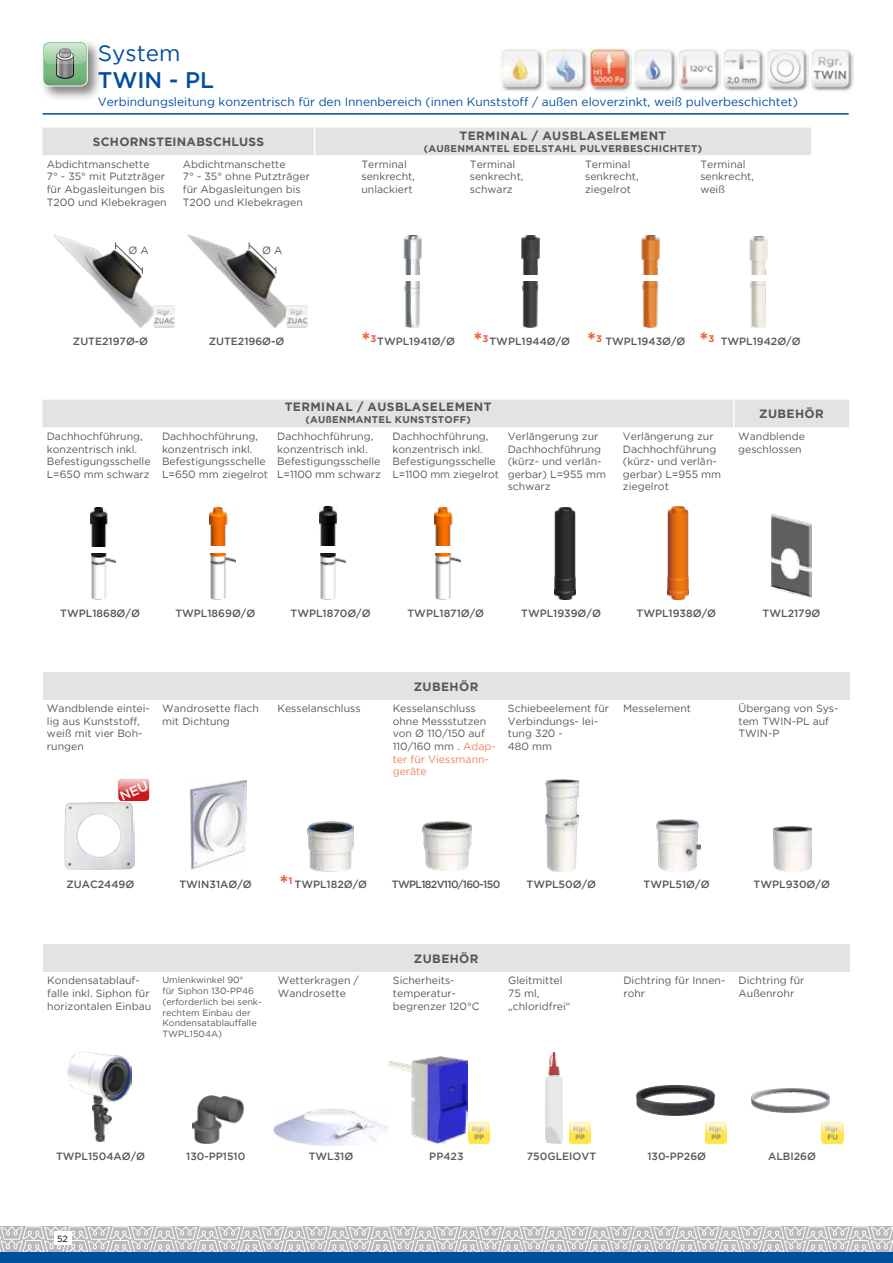
<style>
.page{position:relative;width:893px;height:1263px;background:#fff}
.page>*{position:absolute;margin:0;border:0;box-sizing:border-box;transform-origin:0 0}
.t1{font:500 22.5px "Gotham";color:#004f9f}
.t2{font:22.5px "Gotham";color:#004f9f}
.t3{font:12px "Gotham";color:#004f9f}
.t4{font:700 12px "Gotham";letter-spacing:.035em;color:#575756}
.t5{font:10.5px/12.6px "Gotham";color:#575756}
.t6{font:500 10.5px "Gotham";color:#575756}
.t7{font:500 10.5px "Gotham";letter-spacing:-.06em;color:#575756}
.t8{font:700 9.75px "Gotham";letter-spacing:.035em;color:#575756}
.t9{font:9px/10.8px "Gotham";color:#575756}
.t10{font:9px "Gotham";color:#000}
.s1{font-weight:700;font-size:21px;color:#eb5c37}
.s2{color:#f0815b}
</style>
<div class="page">
<svg style="left:0;top:1226px;width:893px;height:26px;background:#cdcccc"></svg>
<div style="left:54px;top:1231px;width:17px;height:14px;background:#fff"></div>
<hr style="left:43px;top:113px;width:806px;height:2px;background:#004f9f">
<div style="left:0;top:1252px;width:893px;height:11px;background:#004f9f"></div>
<div style="left:40px;top:38px;width:63px;height:63px;background:#000;opacity:.5"></div>
<svg style="left:43px;top:42px;width:44px;height:44px"></svg>
<div style="left:43px;top:41px;width:45px;height:45px;border:1px solid #fff;border-radius:7px"></div>
<svg style="left:56px;top:64px;width:18px;height:15px"></svg>
<svg style="left:44px;top:43px;width:42px;height:21px"></svg>
<img style="left:678px;top:49px;width:42px;height:42px">
<img style="left:723px;top:49px;width:86px;height:42px">
<img style="left:545px;top:49px;width:87px;height:42px">
<img style="left:634px;top:49px;width:42px;height:42px">
<img style="left:811px;top:49px;width:42px;height:42px">
<img style="left:501px;top:49px;width:42px;height:42px">
<div style="left:43px;top:400px;width:806px;height:27px;background:#e3e3e3"></div>
<hr style="left:733px;top:400px;width:2px;height:27px;background:#fff">
<img style="left:91px;top:553px;width:25px;height:47px">
<img style="left:90px;top:507px;width:18px;height:39px">
<img style="left:320px;top:553px;width:26px;height:46px">
<img style="left:320px;top:507px;width:18px;height:39px">
<img style="left:210px;top:553px;width:26px;height:46px">
<img style="left:435px;top:553px;width:26px;height:46px">
<img style="left:210px;top:508px;width:18px;height:38px">
<img style="left:435px;top:508px;width:18px;height:38px">
<img style="left:555px;top:507px;width:21px;height:92px">
<img style="left:668px;top:506px;width:21px;height:93px">
<img style="left:771px;top:514px;width:41px;height:84px">
<div style="left:43px;top:128px;width:768px;height:27px;background:#e3e3e3"></div>
<img style="left:750px;top:281px;width:16px;height:46px">
<img style="left:749px;top:237px;width:18px;height:37px">
<img style="left:404px;top:282px;width:17px;height:46px">
<img style="left:404px;top:236px;width:17px;height:38px">
<img style="left:522px;top:282px;width:17px;height:46px">
<img style="left:522px;top:235px;width:17px;height:39px">
<img style="left:641px;top:282px;width:18px;height:46px">
<img style="left:641px;top:236px;width:18px;height:38px">
<img style="left:54px;top:235px;width:102px;height:92px">
<svg style="left:115px;top:242px;width:28px;height:32px"></svg>
<img style="left:187px;top:235px;width:102px;height:92px">
<svg style="left:249px;top:242px;width:28px;height:32px"></svg>
<img style="left:287px;top:306px;width:21px;height:21px">
<img style="left:153px;top:306px;width:22px;height:21px">
<div style="left:43px;top:672px;width:806px;height:27px;background:#e3e3e3"></div>
<img style="left:307px;top:822px;width:46px;height:49px">
<img style="left:545px;top:780px;width:34px;height:91px">
<img style="left:656px;top:819px;width:44px;height:52px">
<img style="left:774px;top:826px;width:37px;height:45px">
<img style="left:190px;top:780px;width:57px;height:90px">
<div style="left:118px;top:778px;width:32px;height:24px;border:1px solid #fff;border-radius:4px"></div>
<div style="left:119px;top:779px;width:30px;height:13px;background:#f2c2c3;border-radius:4px"></div>
<img style="left:422px;top:821px;width:49px;height:50px">
<img style="left:64px;top:802px;width:70px;height:68px">
<div style="left:43px;top:944px;width:807px;height:28px;background:#e3e3e3"></div>
<img style="left:636px;top:1085px;width:79px;height:30px">
<img style="left:389px;top:1057px;width:79px;height:86px">
<img style="left:274px;top:1109px;width:115px;height:36px">
<img style="left:545px;top:1053px;width:17px;height:90px">
<img style="left:706px;top:1122px;width:21px;height:21px">
<img style="left:570px;top:1122px;width:21px;height:21px">
<img style="left:468px;top:1122px;width:22px;height:21px">
<img style="left:822px;top:1122px;width:21px;height:21px">
<img style="left:751px;top:1088px;width:79px;height:25px">
<img style="left:192px;top:1095px;width:51px;height:48px">
<img style="left:68px;top:1051px;width:64px;height:52px">
<img style="left:92px;top:1105px;width:20px;height:37px">
<svg style="left:120px;top:781px;width:28px;height:19px"></svg>
<h1 class="t2" style="left:98px;top:39px;width:84px">System</h1>
<h1 class="t1" style="left:98px;top:65px;width:118px">TWIN - PL</h1>
<p class="t3" style="left:98px;top:94px;width:702px">Verbindungsleitung konzentrisch für den Innenbereich (innen Kunststoff / außen eloverzinkt, weiß pulverbeschichtet)</p>
<p class="t4" style="left:93px;top:134px;width:173px">SCHORNSTEINABSCHLUSS</p>
<p class="t4" style="left:460px;top:128px;width:208px">TERMINAL / AUSBLASELEMENT</p>
<p class="t8" style="left:424px;top:142px;width:280px">(AUßENMANTEL EDELSTAHL PULVERBESCHICHTET)</p>
<p class="t5" style="left:47px;top:158px;width:121px">Abdichtmanschette<br>7° - 35° mit Putzträger für Abgasleitungen bis<br>T200 und Klebekragen</p>
<p class="t5" style="left:183px;top:158px;width:129px">Abdichtmanschette<br>7° - 35° ohne Putzträger für Abgasleitungen bis<br>T200 und Klebekragen</p>
<p class="t5" style="left:361px;top:158px;width:55px">Terminal senkrecht, unlackiert</p>
<p class="t5" style="left:470px;top:158px;width:55px">Terminal senkrecht, schwarz</p>
<p class="t5" style="left:585px;top:158px;width:55px">Terminal senkrecht, ziegelrot</p>
<p class="t5" style="left:700px;top:158px;width:55px">Terminal senkrecht, weiß</p>
<p class="t5" style="left:129px;top:244px;width:22px">Ø A</p>
<p class="t5" style="left:262px;top:244px;width:22px">Ø A</p>
<p class="t6" style="left:73px;top:334px;width:77px">ZUTE2197Ø-Ø</p>
<p class="t6" style="left:209px;top:334px;width:77px">ZUTE2196Ø-Ø</p>
<p class="t6" style="left:362px;top:334px;width:441px"><span class="s1">*</span><sup>3</sup>TWPL1941Ø/Ø <span class="s1">*</span><sup>3</sup>TWPL1944Ø/Ø <span class="s1">*</span><sup>3</sup> TWPL1943Ø/Ø <span class="s1">*</span><sup>3</sup> TWPL1942Ø/Ø</p>
<p class="t4" style="left:285px;top:399px;width:208px">TERMINAL / AUSBLASELEMENT</p>
<p class="t8" style="left:306px;top:414px;width:167px">(AUßENMANTEL KUNSTSTOFF)</p>
<p class="t4" style="left:759px;top:406px;width:66px">ZUBEHÖR</p>
<p class="t5" style="left:47px;top:430px;width:105px">Dachhochführung, konzentrisch inkl.<br>Befestigungsschelle<br>L=650 mm schwarz</p>
<p class="t5" style="left:162px;top:430px;width:108px">Dachhochführung, konzentrisch inkl.<br>Befestigungsschelle<br>L=650 mm ziegelrot</p>
<p class="t5" style="left:277px;top:430px;width:105px">Dachhochführung, konzentrisch inkl.<br>Befestigungsschelle<br>L=1100 mm schwarz</p>
<p class="t5" style="left:392px;top:430px;width:108px">Dachhochführung, konzentrisch inkl.<br>Befestigungsschelle<br>L=1100 mm ziegelrot</p>
<p class="t5" style="left:508px;top:430px;width:100px">Verlängerung zur<br>Dachhochführung (kürz- und verlän&shy;gerbar) L=955 mm schwarz</p>
<p class="t5" style="left:623px;top:430px;width:100px">Verlängerung zur<br>Dachhochführung (kürz- und verlän&shy;gerbar) L=955 mm ziegelrot</p>
<p class="t5" style="left:738px;top:430px;width:68px">Wandblende geschlossen</p>
<p class="t6" style="left:60px;top:606px;width:81px">TWPL1868Ø/Ø</p>
<p class="t6" style="left:175px;top:606px;width:81px">TWPL1869Ø/Ø</p>
<p class="t6" style="left:291px;top:606px;width:82px">TWPL1870Ø/Ø</p>
<p class="t6" style="left:407px;top:606px;width:78px">TWPL1871Ø/Ø</p>
<p class="t6" style="left:521px;top:606px;width:81px">TWPL1939Ø/Ø</p>
<p class="t6" style="left:637px;top:606px;width:81px">TWPL1938Ø/Ø</p>
<p class="t6" style="left:763px;top:606px;width:59px">TWL2179Ø</p>
<p class="t4" style="left:414px;top:678px;width:66px">ZUBEHÖR</p>
<p class="t5" style="left:47px;top:702px;width:104px">Wandblende eintei&shy;lig aus Kunststoff, weiß mit vier Boh&shy;rungen</p>
<p class="t5" style="left:162px;top:702px;width:98px">Wandrosette flach mit Dichtung</p>
<p class="t5" style="left:277px;top:702px;width:85px">Kesselanschluss</p>
<p class="t5" style="left:393px;top:702px;width:105px">Kesselanschluss ohne Messstutzen von Ø 110/150 auf<br>110/160 mm . <span class="s2">Adap&shy;ter für Viessmann&shy;geräte</span></p>
<p class="t5" style="left:508px;top:702px;width:103px">Schiebeelement für<br>Verbindungs- lei&shy;tung 320 -<br>480 mm</p>
<p class="t5" style="left:623px;top:702px;width:69px">Messelement</p>
<p class="t5" style="left:738px;top:702px;width:102px">Übergang von Sys&shy;tem TWIN-PL auf<br>TWIN-P</p>
<p class="t6" style="left:66px;top:878px;width:69px">ZUAC2449Ø</p>
<p class="t6" style="left:179px;top:878px;width:74px">TWIN31AØ/Ø</p>
<p class="t6" style="left:279px;top:878px;width:89px"><span class="s1">*</span><sup>1</sup> TWPL182Ø/Ø</p>
<p class="t7" style="left:392px;top:878px;width:110px">TWPL182V110/160-150</p>
<p class="t6" style="left:527px;top:878px;width:71px">TWPL50Ø/Ø</p>
<p class="t6" style="left:643px;top:878px;width:68px">TWPL51Ø/Ø</p>
<p class="t6" style="left:754px;top:878px;width:78px">TWPL930Ø/Ø</p>
<p class="t4" style="left:414px;top:950px;width:66px">ZUBEHÖR</p>
<p class="t5" style="left:47px;top:974px;width:106px">Kondensatablauf&shy;falle inkl. Siphon für horizontalen Einbau</p>
<p class="t9" style="left:162px;top:974px;width:101px">Umlenkwinkel 90°<br>für Siphon 130-PP46 (erforderlich bei senk&shy;rechtem Einbau der<br>Kondensatablauffalle<br>TWPL1504A)</p>
<p class="t5" style="left:278px;top:974px;width:83px">Wetterkragen /<br>Wandrosette</p>
<p class="t5" style="left:393px;top:974px;width:88px">Sicherheits&shy;temperatur&shy;begrenzer 120°C</p>
<p class="t5" style="left:508px;top:974px;width:64px">Gleitmittel<br>75 ml, „chloridfrei“</p>
<p class="t5" style="left:623px;top:974px;width:103px">Dichtring für Innen&shy;rohr</p>
<p class="t5" style="left:739px;top:974px;width:67px">Dichtring für<br>Außenrohr</p>
<p class="t6" style="left:56px;top:1150px;width:91px">TWPL1504AØ/Ø</p>
<p class="t6" style="left:186px;top:1150px;width:61px">130-PP1510</p>
<p class="t6" style="left:309px;top:1150px;width:46px">TWL31Ø</p>
<p class="t6" style="left:429px;top:1150px;width:36px">PP423</p>
<p class="t6" style="left:527px;top:1150px;width:71px">750GLEIOVT</p>
<p class="t6" style="left:647px;top:1150px;width:60px">130-PP26Ø</p>
<p class="t6" style="left:768px;top:1150px;width:49px">ALBI26Ø</p>
<p class="t10" style="left:57px;top:1233px;width:12px">52</p>
</div>
